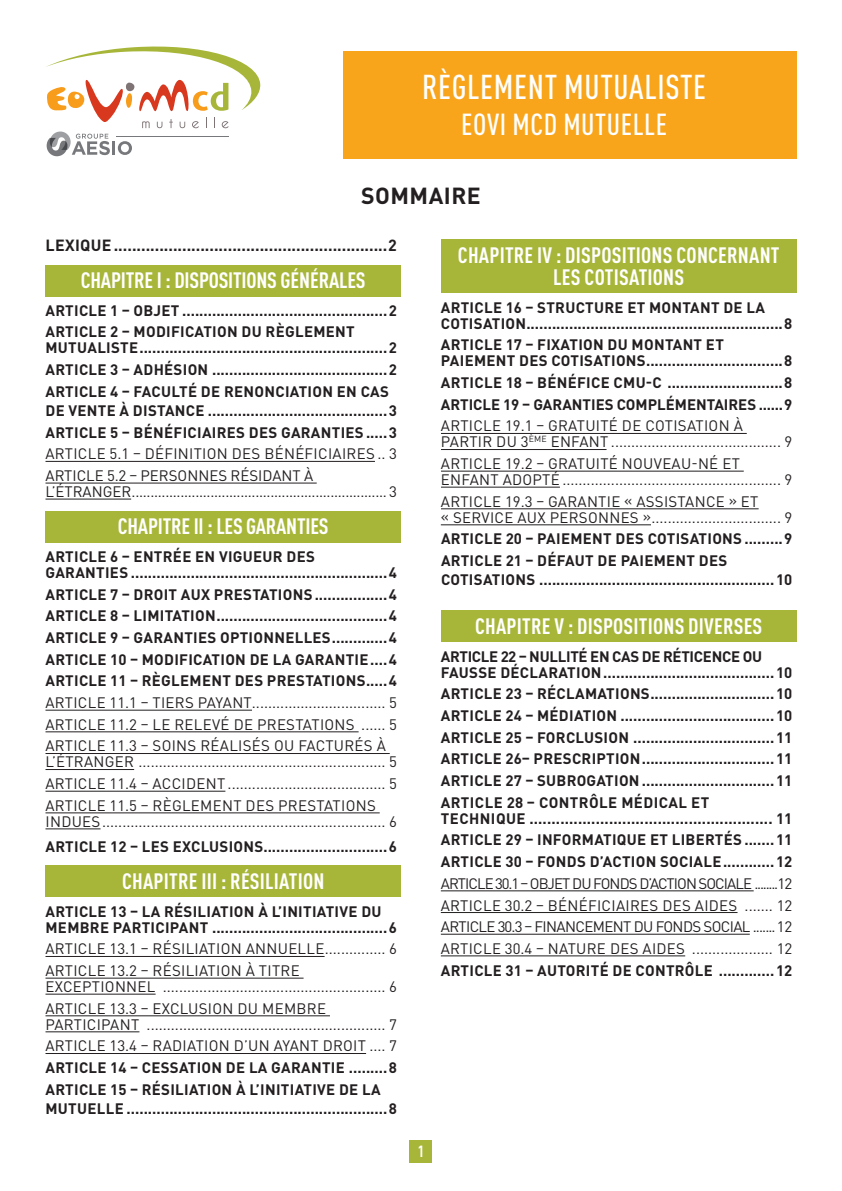
<style>
.page{position:relative;width:842px;height:1191px;background:#fff}
.page>*{position:absolute;margin:0;border:0;box-sizing:border-box;transform-origin:0 0}
.t1{font:500 condensed 34px "DIN Pro";letter-spacing:.02em;color:#fff}
.t2{font:500 condensed 30px "DIN Pro";letter-spacing:.02em;color:#fff}
.t3{font:700 23px "DIN Pro";letter-spacing:.02em;color:#231f20}
.t4{font:700 condensed 22px/22px "DIN Pro";letter-spacing:.01em;color:#fff;text-align:center}
.t5{font:700 condensed 22px "DIN Pro";letter-spacing:-.01em;color:#fff}
.t6{font:700 16px "DIN Pro";letter-spacing:.02em;color:#231f20}
.t7{font:700 condensed 16px "DIN Pro";color:#fff}
.t8{font:700 15px/21.6px "DIN Pro";letter-spacing:.02em;color:#231f20}
.t9{font:15px/21.6px "DIN Pro";letter-spacing:.02em;color:#231f20}
.t10{font:700 15px/16px "DIN Pro";letter-spacing:-.02em;color:#231f20}
.t11{font:700 15px/21.6px "DIN Pro";color:#231f20}
.t12{font:15px "DIN Pro";color:#231f20}
</style>
<div class="page">
<div style="left:410px;top:1140px;width:22px;height:22px;background:#a7b639"></div>
<div style="left:343px;top:51px;width:454px;height:108px;background:#f9a51b"></div>
<svg style="left:46px;top:46px;width:215px;height:110px"></svg>
<hr style="left:116px;top:137px;width:112px;height:1px;background:#76787b">
<hr style="left:46px;top:461px;width:329px;height:1px;background:#231f20">
<hr style="left:46px;top:483px;width:271px;height:1px;background:#231f20">
<hr style="left:46px;top:499px;width:85px;height:1px;background:#231f20">
<hr style="left:46px;top:710px;width:206px;height:1px;background:#231f20">
<hr style="left:46px;top:731px;width:313px;height:1px;background:#231f20">
<hr style="left:46px;top:753px;width:344px;height:1px;background:#231f20">
<hr style="left:46px;top:769px;width:88px;height:1px;background:#231f20">
<hr style="left:46px;top:791px;width:179px;height:1px;background:#231f20">
<hr style="left:46px;top:812px;width:334px;height:1px;background:#231f20">
<hr style="left:46px;top:828px;width:55px;height:1px;background:#231f20">
<hr style="left:46px;top:956px;width:279px;height:1px;background:#231f20">
<hr style="left:46px;top:977px;width:258px;height:1px;background:#231f20">
<hr style="left:46px;top:993px;width:110px;height:1px;background:#231f20">
<hr style="left:46px;top:1015px;width:284px;height:1px;background:#231f20">
<hr style="left:46px;top:1031px;width:93px;height:1px;background:#231f20">
<hr style="left:46px;top:1053px;width:320px;height:1px;background:#231f20">
<div style="left:45px;top:265px;width:356px;height:31px;background:#a7b639"></div>
<div style="left:45px;top:510px;width:356px;height:32px;background:#a7b639"></div>
<div style="left:45px;top:865px;width:356px;height:32px;background:#a7b639"></div>
<hr style="left:441px;top:433px;width:306px;height:1px;background:#231f20">
<hr style="left:441px;top:471px;width:303px;height:1px;background:#231f20">
<hr style="left:441px;top:487px;width:119px;height:1px;background:#231f20">
<hr style="left:441px;top:508px;width:318px;height:1px;background:#231f20">
<hr style="left:441px;top:524px;width:210px;height:1px;background:#231f20">
<hr style="left:441px;top:890px;width:313px;height:1px;background:#231f20">
<hr style="left:441px;top:912px;width:296px;height:1px;background:#231f20">
<hr style="left:441px;top:933px;width:309px;height:1px;background:#231f20">
<hr style="left:441px;top:955px;width:244px;height:1px;background:#231f20">
<div style="left:441px;top:240px;width:356px;height:53px;background:#a7b639"></div>
<div style="left:441px;top:610px;width:356px;height:32px;background:#a7b639"></div>
<hr style="left:441px;top:449px;width:165px;height:1px;background:#231f20">
<h1 class="t1" style="left:422px;top:62px;width:286px">RÈGLEMENT MUTUALISTE</h1>
<h2 class="t2" style="left:461px;top:102px;width:207px">EOVI MCD MUTUELLE</h2>
<h3 class="t3" style="left:361px;top:176px;width:121px">SOMMAIRE</h3>
<p class="t6" style="left:46px;top:232px;width:353px">LEXIQUE............................................................2</p>
<h3 class="t5" style="left:81px;top:264px;width:286px">CHAPITRE I : DISPOSITIONS GÉNÉRALES</h3>
<p class="t8" style="left:46px;top:298px;width:353px">ARTICLE 1 – OBJET ................................................2<br>ARTICLE 2 – MODIFICATION DU RÈGLEMENT</p>
<p class="t8" style="left:46px;top:335px;width:353px;text-align:justify">MUTUALISTE..........................................................2<br>ARTICLE 3 – ADHÉSION .........................................2<br>ARTICLE 4 – FACULTÉ DE RENONCIATION EN CAS</p>
<p class="t8" style="left:46px;top:398px;width:353px">DE VENTE À DISTANCE ..........................................3<br>ARTICLE 5 – BÉNÉFICIAIRES DES GARANTIES.....3</p>
<p class="t9" style="left:46px;top:441px;width:353px">ARTICLE 5.1 – DÉFINITION DES BÉNÉFICIAIRES .. 3<br>ARTICLE 5.2 – PERSONNES RÉSIDANT À</p>
<p class="t12" style="left:46px;top:480px;width:353px">L’ÉTRANGER.................................................................... 3</p>
<h3 class="t5" style="left:118px;top:510px;width:212px">CHAPITRE II : LES GARANTIES</h3>
<p class="t8" style="left:46px;top:547px;width:353px;line-height:16px">ARTICLE 6 – ENTRÉE EN VIGUEUR DES<br>GARANTIES ............................................................4</p>
<p class="t8" style="left:46px;top:581px;width:353px;text-align:justify">ARTICLE 7 – DROIT AUX PRESTATIONS.................4<br>ARTICLE 8 – LIMITATION........................................4<br>ARTICLE 9 – GARANTIES OPTIONNELLES.............4<br>ARTICLE 10 – MODIFICATION DE LA GARANTIE....4<br>ARTICLE 11 – RÈGLEMENT DES PRESTATIONS.....4</p>
<p class="t9" style="left:46px;top:690px;width:353px;text-align:justify">ARTICLE 11.1 – TIERS PAYANT................................. 5<br>ARTICLE 11.2 – LE RELEVÉ DE PRESTATIONS ...... 5<br>ARTICLE 11.3 – SOINS RÉALISÉS OU FACTURÉS À</p>
<p class="t9" style="left:46px;top:750px;width:353px;text-align:justify">L’ÉTRANGER ............................................................. 5<br>ARTICLE 11.4 – ACCIDENT ....................................... 5<br>ARTICLE 11.5 – RÈGLEMENT DES PRESTATIONS</p>
<p class="t9" style="left:46px;top:809px;width:353px">INDUES...................................................................... 6</p>
<p class="t8" style="left:46px;top:833px;width:353px">ARTICLE 12 – LES EXCLUSIONS.............................6</p>
<h3 class="t4" style="left:122px;top:868px;width:204px">CHAPITRE III : RÉSILIATION</h3>
<p class="t8" style="left:46px;top:901px;width:353px;line-height:16px">ARTICLE 13 – LA RÉSILIATION À L’INITIATIVE DU<br>MEMBRE PARTICIPANT .........................................6</p>
<p class="t9" style="left:46px;top:936px;width:353px">ARTICLE 13.1 – RÉSILIATION ANNUELLE............... 6<br>ARTICLE 13.2 – RÉSILIATION À TITRE</p>
<p class="t9" style="left:46px;top:974px;width:353px">EXCEPTIONNEL ....................................................... 6<br>ARTICLE 13.3 – EXCLUSION DU MEMBRE</p>
<p class="t9" style="left:46px;top:1012px;width:353px">PARTICIPANT ........................................................... 7<br>ARTICLE 13.4 – RADIATION D’UN AYANT DROIT .... 7</p>
<p class="t8" style="left:46px;top:1055px;width:353px">ARTICLE 14 – CESSATION DE LA GARANTIE .........8<br>ARTICLE 15 – RÉSILIATION À L’INITIATIVE DE LA</p>
<p class="t8" style="left:46px;top:1096px;width:353px">MUTUELLE .............................................................8</p>
<h3 class="t4" style="left:458px;top:242px;width:323px">CHAPITRE IV : DISPOSITIONS CONCERNANT<br>LES COTISATIONS</h3>
<p class="t8" style="left:441px;top:297px;width:353px;line-height:16px">ARTICLE 16 – STRUCTURE ET MONTANT DE LA<br>COTISATION............................................................8</p>
<p class="t8" style="left:441px;top:335px;width:353px;line-height:16px">ARTICLE 17 – FIXATION DU MONTANT ET<br>PAIEMENT DES COTISATIONS................................8</p>
<p class="t11" style="left:441px;top:370px;width:353px">ARTICLE 18 – BÉNÉFICE CMU-C ...........................8<br>ARTICLE 19 – GARANTIES COMPLÉMENTAIRES ......9</p>
<p class="t9" style="left:441px;top:416px;width:353px;line-height:16px">ARTICLE 19.1 – GRATUITÉ DE COTISATION À<br>PARTIR DU 3<sup>ÈME</sup> ENFANT .......................................... 9</p>
<p class="t9" style="left:441px;top:454px;width:353px;line-height:16px">ARTICLE 19.2 – GRATUITÉ NOUVEAU-NÉ ET<br>ENFANT ADOPTÉ ...................................................... 9</p>
<p class="t9" style="left:441px;top:492px;width:353px;line-height:16px">ARTICLE 19.3 – GARANTIE « ASSISTANCE » ET<br>« SERVICE AUX PERSONNES »................................ 9</p>
<p class="t8" style="left:441px;top:526px;width:353px">ARTICLE 20 – PAIEMENT DES COTISATIONS .........9<br>ARTICLE 21 – DÉFAUT DE PAIEMENT DES</p>
<p class="t8" style="left:441px;top:567px;width:353px">COTISATIONS .......................................................10</p>
<h3 class="t4" style="left:475px;top:613px;width:289px">CHAPITRE V : DISPOSITIONS DIVERSES</h3>
<p class="t10" style="left:441px;top:646px;width:353px">ARTICLE 22 – NULLITÉ EN CAS DE RÉTICENCE OU<br>FAUSSE DÉCLARATION........................................10</p>
<p class="t8" style="left:441px;top:681px;width:353px;text-align:justify">ARTICLE 23 – RÉCLAMATIONS.............................10<br>ARTICLE 24 – MÉDIATION ....................................10<br>ARTICLE 25 – FORCLUSION .................................11<br>ARTICLE 26– PRESCRIPTION...............................11<br>ARTICLE 27 – SUBROGATION ...............................11<br>ARTICLE 28 – CONTRÔLE MÉDICAL ET</p>
<p class="t8" style="left:441px;top:805px;width:353px;text-align:justify">TECHNIQUE ....................................................... 11<br>ARTICLE 29 – INFORMATIQUE ET LIBERTÉS .......11<br>ARTICLE 30 – FONDS D’ACTION SOCIALE............12</p>
<p class="t9" style="left:441px;top:871px;width:353px;text-align:justify">ARTICLE 30.1 – OBJET DU FONDS D’ACTION SOCIALE ........12<br>ARTICLE 30.2 – BÉNÉFICIAIRES DES AIDES ....... 12<br>ARTICLE 30.3 – FINANCEMENT DU FONDS SOCIAL .......12<br>ARTICLE 30.4 – NATURE DES AIDES .................... 12</p>
<p class="t8" style="left:441px;top:957px;width:353px">ARTICLE 31 – AUTORITÉ DE CONTRÔLE .............12</p>
<p class="t7" style="left:418px;top:1139px;width:8px">1</p>
</div>
